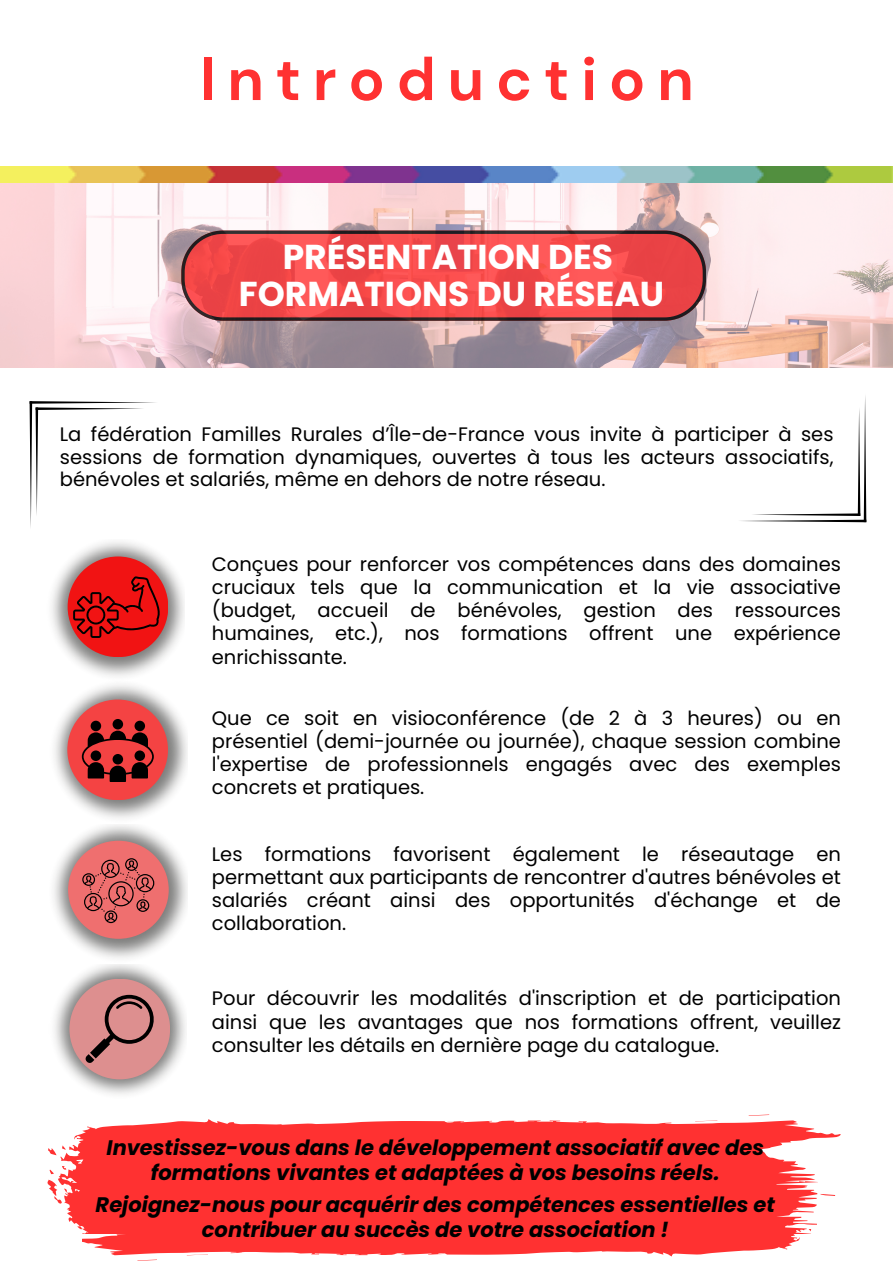
<style>
.page{position:relative;width:893px;height:1264px;background:#fff}
.page>*{position:absolute;margin:0;border:0;box-sizing:border-box;transform-origin:0 0}
.t1{font:700 60.15px "DM Sans";letter-spacing:.195em;color:#ff3131}
.t2{font:700 34.5px/37.2px "Poppins";color:#fff;text-align:center}
.t3{font:italic 700 21px/25px "Poppins";color:#000;text-align:center}
.t4{font:19.5px/23.2px "Poppins";color:#000;text-align:justify}
</style>
<div class="page">
<img style="left:0;top:167px;width:892px;height:201px">
<svg style="left:181px;top:230px;width:524px;height:90px;background:#e24a4c"></svg>
<img style="left:51px;top:542px;width:134px;height:134px">
<div style="left:68px;top:556px;width:100px;height:101px;background:#f11313;border-radius:50%"></div>
<svg style="left:73px;top:576px;width:89px;height:62px"></svg>
<img style="left:54px;top:685px;width:134px;height:410px">
<div style="left:67px;top:699px;width:101px;height:101px;background:#f44343;border-radius:50%"></div>
<div style="left:91px;top:720px;width:10px;height:11px;background:#000;border-radius:50%"></div>
<svg style="left:82px;top:730px;width:72px;height:52px"></svg>
<div style="left:134px;top:750px;width:11px;height:11px;background:#000;border-radius:50%"></div>
<div style="left:113px;top:719px;width:10px;height:10px;background:#000;border-radius:50%"></div>
<div style="left:134px;top:720px;width:11px;height:11px;background:#000;border-radius:50%"></div>
<div style="left:68px;top:840px;width:101px;height:98px;background:#ef6f6f;border-radius:50%"></div>
<svg style="left:82px;top:858px;width:72px;height:65px"></svg>
<div style="left:69px;top:978px;width:101px;height:101px;background:#dd8f8f;border-radius:50%"></div>
<svg style="left:85px;top:994px;width:69px;height:69px"></svg>
<svg style="left:30px;top:401px;width:126px;height:126px"></svg>
<svg style="left:740px;top:396px;width:126px;height:126px"></svg>
<svg style="left:82px;top:1233px;width:729px;height:27px"></svg>
<svg style="left:47px;top:1114px;width:793px;height:119px;background:#ff5050"></svg>
<p class="t1" style="left:200px;top:40px;width:495px">Introduction</p>
<p class="t2" style="left:239px;top:238px;width:427px">PRÉSENTATION DES<br>FORMATIONS DU RÉSEAU</p>
<p class="t4" style="left:60px;top:423px;width:775px;line-height:22.5px">La fédération Familles Rurales d’Île-de-France vous invite à participer à ses sessions de formation dynamiques, ouvertes à tous les acteurs associatifs, bénévoles et salariés, même en dehors de notre réseau.</p>
<p class="t4" style="left:212px;top:552px;width:630px">Conçues pour renforcer vos compétences dans des domaines cruciaux tels que la communication et la vie associative (budget, accueil de bénévoles, gestion des ressources humaines, etc.), nos formations offrent une expérience enrichissante.</p>
<p class="t4" style="left:212px;top:706px;width:630px">Que ce soit en visioconférence (de 2 à 3 heures) ou en présentiel (demi-journée ou journée), chaque session combine l'expertise de professionnels engagés avec des exemples concrets et pratiques.</p>
<p class="t4" style="left:212px;top:842px;width:630px">Les formations favorisent également le réseautage en permettant aux participants de rencontrer d'autres bénévoles et salariés créant ainsi des opportunités d'échange et de collaboration.</p>
<p class="t4" style="left:212px;top:986px;width:630px">Pour découvrir les modalités d'inscription et de participation ainsi que les avantages que nos formations offrent, veuillez consulter les détails en dernière page du catalogue.</p>
<p class="t3" style="left:106px;top:1135px;width:659px">Investissez-vous dans le développement associatif avec des formations vivantes et adaptées à vos besoins réels.</p>
<p class="t3" style="left:96px;top:1192px;width:680px">Rejoignez-nous pour acquérir des compétences essentielles et contribuer au succès de votre association !</p>
</div>
